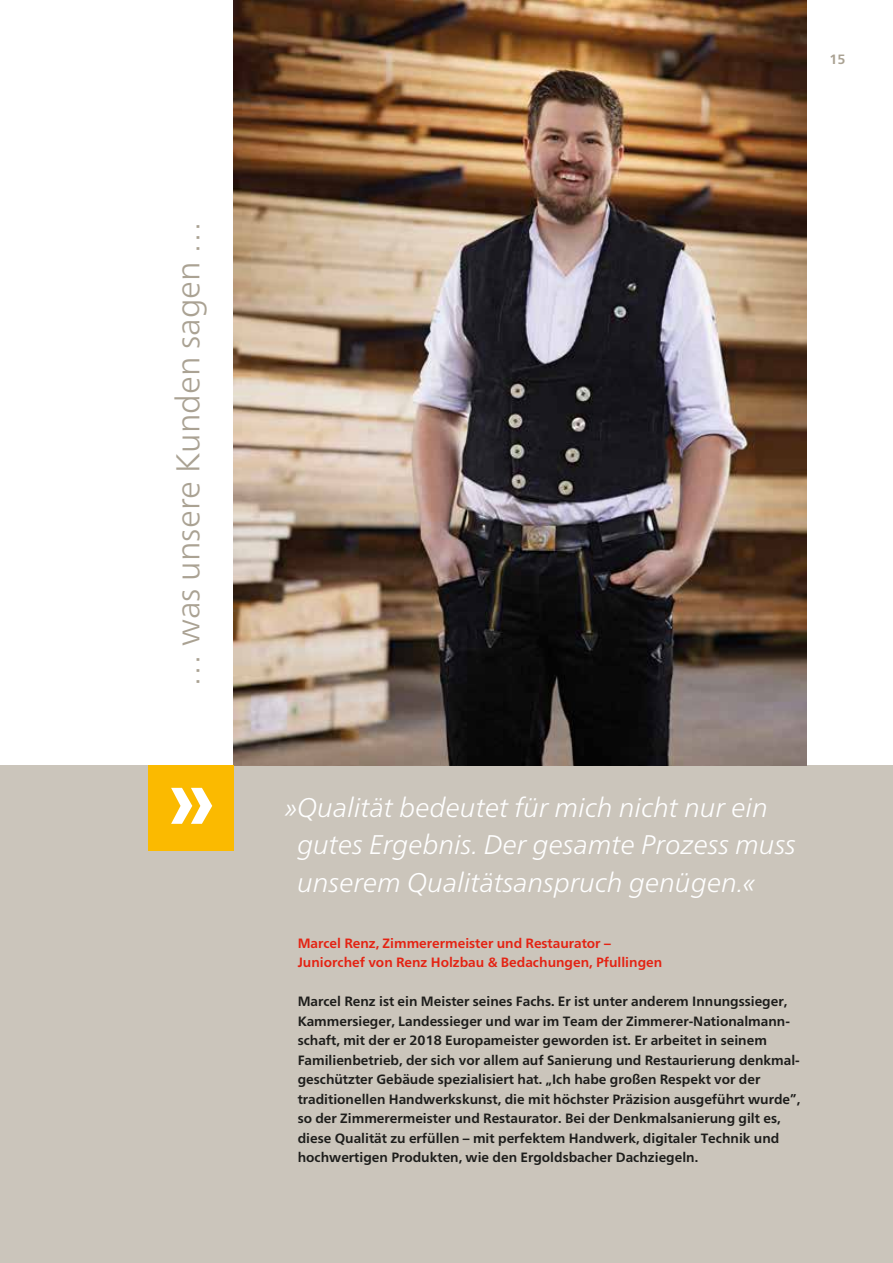
<style>
.page{position:relative;width:893px;height:1263px;background:#fff}
.page>*{position:absolute;margin:0;border:0;box-sizing:border-box;transform-origin:0 0}
.t1{font:700 89.25px "Frutiger Neue LT Pro";color:#fff}
.t2{font:300 33px "Frutiger Neue LT Pro";color:#aaa293}
.t3{font:italic 300 27px/37.5px "Frutiger Neue LT Pro";color:#fff}
.t4{font:700 13.5px/19.5px "Frutiger Neue LT Pro";color:#1d1d1b}
.t5{font:700 13.5px/19.5px "Frutiger Neue LT Pro";color:#e42313}
.t6{font:700 13.5px "Frutiger Neue LT Pro";color:#aaa293}
</style>
<div class="page">
<div style="left:0;top:765px;width:893px;height:498px;background:#cbc5bb"></div>
<img style="left:234px;top:0;width:572px;height:765px">
<div style="left:149px;top:765px;width:85px;height:85px;background:#fbba00"></div>
<h2 class="t2" style="left:174px;top:687px;width:468px;rotate:-90deg">… was unsere Kunden sagen …</h2>
<h1 class="t1" style="left:167px;top:761px;width:50px">»</h1>
<p class="t6" style="left:829px;top:54px;width:18px">15</p>
<h3 class="t3" style="left:297px;top:791px;width:500px;text-indent:-13px">»Qualität bedeutet für mich nicht nur ein gutes Ergebnis. Der gesamte Prozess muss unserem Qualitätsanspruch genügen.«</h3>
<p class="t5" style="left:298px;top:934px;width:366px">Marcel Renz, Zimmerermeister und Restaurator –<br>Juniorchef von Renz Holzbau &amp; Bedachungen, Pfullingen</p>
<p class="t4" style="left:298px;top:993px;width:504px">Marcel Renz ist ein Meister seines Fachs. Er ist unter anderem Innungssieger, Kammersieger, Landessieger und war im Team der Zimmerer-Nationalmann&shy;schaft, mit der er 2018 Europameister geworden ist. Er arbeitet in seinem Familienbetrieb, der sich vor allem auf Sanierung und Restaurierung denkmal&shy;geschützter Gebäude spezialisiert hat. „Ich habe großen Respekt vor der traditionellen Handwerkskunst, die mit höchster Präzision ausgeführt wurde”, so der Zimmerermeister und Restaurator. Bei der Denkmalsanierung gilt es, diese Qualität zu erfüllen – mit perfektem Handwerk, digitaler Technik und hochwertigen Produkten, wie den Ergoldsbacher Dachziegeln.</p>
</div>
